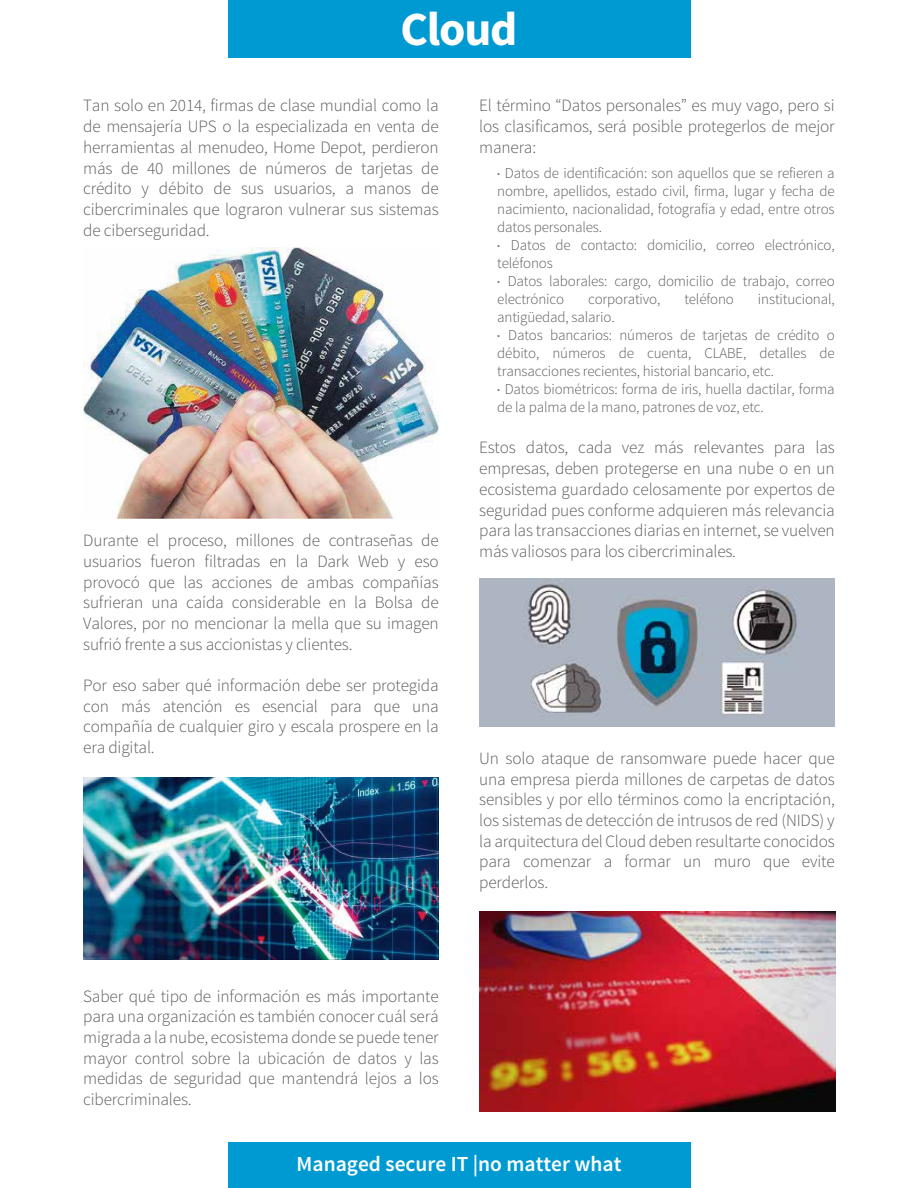
<style>
.page{position:relative;width:918px;height:1188px;background:#fff}
.page>*{position:absolute;margin:0;border:0;box-sizing:border-box;transform-origin:0 0}
.t1{font:700 47.55px "Source Sans Pro";letter-spacing:-.025em;color:#fff}
.t2{font:600 21.45px "Source Sans Pro";color:#fff}
.t3{font:300 17.25px/20.7px "Source Sans Pro";letter-spacing:-.01em;color:#5b5b5f;text-align:justify}
.t4{font:300 15px/18px "Source Sans Pro";letter-spacing:-.01em;color:#5b5b5f}
.s1{font-family:"Myriad Pro";font-weight:400}
</style>
<div class="page">
<div style="left:228px;top:1143px;width:462px;height:45px;background:#009ad3"></div>
<div style="left:228px;top:0;width:462px;height:57px;background:#009ad3"></div>
<img style="left:479px;top:578px;width:356px;height:148px">
<img style="left:83px;top:247px;width:356px;height:272px">
<img style="left:83px;top:778px;width:356px;height:182px">
<img style="left:479px;top:912px;width:356px;height:199px">
<h1 class="t1" style="left:400px;top:-2px;width:119px">Cloud</h1>
<p class="t3" style="left:83px;top:95px;width:357px">Tan solo en 2014, firmas de clase mundial como la de mensajería UPS o la especializada en venta de herramientas al menudeo, Home Depot, perdieron más de 40 millones de números de tarjetas de crédito y débito de sus usuarios, a manos de cibercriminales que lograron vulnerar sus sistemas de ciberseguridad.</p>
<p class="t3" style="left:83px;top:530px;width:357px">Durante el proceso, millones de contraseñas de usuarios fueron filtradas en la Dark Web y eso provocó que las acciones de ambas compañías sufrieran una caída considerable en la Bolsa de Valores, por no mencionar la mella que su imagen sufrió frente a sus accionistas y clientes.</p>
<p class="t3" style="left:83px;top:675px;width:357px">Por eso saber qué información debe ser protegida con más atención es esencial para que una compañía de cualquier giro y escala prospere en la era digital.</p>
<p class="t3" style="left:83px;top:986px;width:357px">Saber qué tipo de información es más importante para una organización es también conocer cuál será migrada a la nube, ecosistema donde se puede tener mayor control sobre la ubicación de datos y las medidas de seguridad que mantendrá lejos a los cibercriminales.</p>
<p class="t3" style="left:479px;top:95px;width:357px">El término “Datos personales” es muy vago, pero si los clasificamos, será posible protegerlos de mejor manera:</p>
<p class="t4" style="left:497px;top:164px;width:339px"><span class="s1">·</span> Datos de identificación: son aquellos que se refieren a nombre, apellidos, estado civil, firma, lugar y fecha de nacimiento, nacionalidad, fotografía y edad, entre otros datos personales.<br><span class="s1">·</span> Datos de contacto: domicilio, correo electrónico, teléfonos<br><span class="s1">·</span> Datos laborales: cargo, domicilio de trabajo, correo electrónico</p>
<p class="t4" style="left:588px;top:290px;width:74px">corporativo,</p>
<p class="t4" style="left:684px;top:290px;width:51px">teléfono</p>
<p class="t4" style="left:758px;top:290px;width:78px">institucional,</p>
<p class="t4" style="left:497px;top:308px;width:339px">antigüedad, salario.<br><span class="s1">·</span> Datos bancarios: números de tarjetas de crédito o débito, números de cuenta, CLABE, detalles de transacciones recientes, historial bancario, etc.<br><span class="s1">·</span> Datos biométricos: forma de iris, huella dactilar, forma de la palma de la mano, patrones de voz, etc.</p>
<p class="t3" style="left:479px;top:437px;width:357px">Estos datos, cada vez más relevantes para las empresas, deben protegerse en una nube o en un ecosistema guardado celosamente por expertos de seguridad pues conforme adquieren más relevancia para las transacciones diarias en internet, se vuelven más valiosos para los cibercriminales.</p>
<p class="t3" style="left:479px;top:748px;width:357px">Un solo ataque de ransomware puede hacer que una empresa pierda millones de carpetas de datos sensibles y por ello términos como la encriptación, los sistemas de detección de intrusos de red (NIDS) y la arquitectura del Cloud deben resultarte conocidos para comenzar a formar un muro que evite perderlos.</p>
<p class="t2" style="left:297px;top:1151px;width:326px">Managed secure IT |no matter what</p>
</div>
